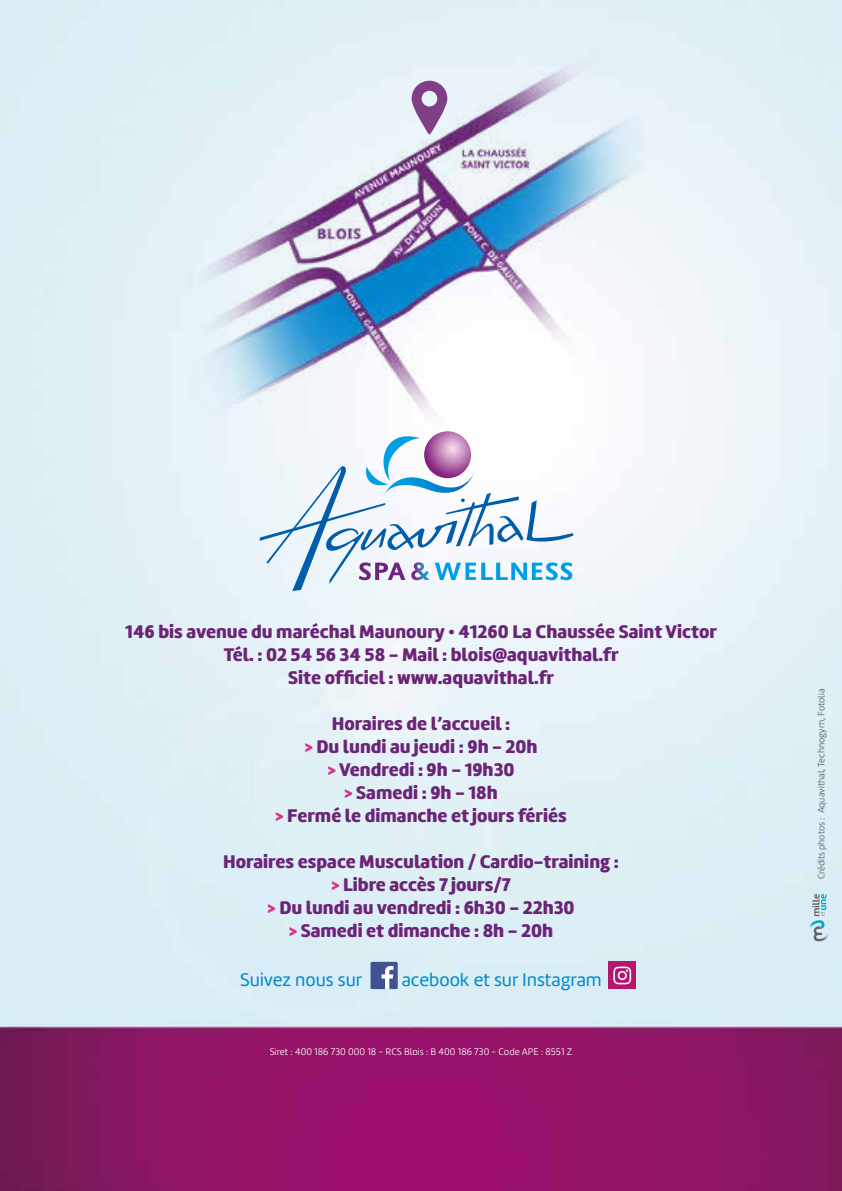
<style>
.page{position:relative;width:842px;height:1191px;background:#fff}
.page>*{position:absolute;margin:0;border:0;box-sizing:border-box;transform-origin:0 0}
.t1{font:19px/23px "Amelia Rounded Black";color:#6c2476;text-align:center}
.t2{font:19px "Amelia Rounded Regular";color:#008bd2}
.t3{font:10px "Amelia Rounded Light";color:#fff}
.t4{font:9.6px "Amelia Rounded Light";color:#575756}
.s1{color:#d9328a}
</style>
<div class="page">
<img style="left:0;top:0;width:842px;height:1191px">
<svg style="left:260px;top:519px;width:313px;height:72px"></svg>
<svg style="left:808px;top:894px;width:21px;height:47px"></svg>
<img style="left:60px;top:4px;width:697px;height:515px">
<svg style="left:412px;top:81px;width:35px;height:53px;background:#ac8bb6"></svg>
<div style="left:370px;top:962px;width:28px;height:27px;background:#3e5294;border-radius:2px"></div>
<svg style="left:381px;top:966px;width:12px;height:23px"></svg>
<div style="left:609px;top:962px;width:27px;height:27px;background:#b81570"></div>
<svg style="left:613px;top:966px;width:18px;height:18px"></svg>
<p class="t1" style="left:125px;top:620px;width:593px">146 bis avenue du maréchal Maunoury • 41260 La Chaussée Saint Victor<br>Tél. : 02 54 56 34 58 - Mail : blois@aquavithal.fr<br>Site officiel : www.aquavithal.fr</p>
<p class="t1" style="left:275px;top:712px;width:293px">Horaires de l’accueil :<br><span class="s1">&gt;</span> Du lundi au jeudi : 9h - 20h<br><span class="s1">&gt;</span> Vendredi : 9h - 19h30<br><span class="s1">&gt;</span> Samedi : 9h - 18h<br><span class="s1">&gt;</span> Fermé le dimanche et jours fériés</p>
<p class="t1" style="left:223px;top:850px;width:397px">Horaires espace Musculation / Cardio-training : <span class="s1">&gt;</span> Libre accès 7 jours/7<br><span class="s1">&gt;</span> Du lundi au vendredi : 6h30 - 22h30<br><span class="s1">&gt;</span> Samedi et dimanche : 8h - 20h</p>
<p class="t2" style="left:240px;top:967px;width:124px">Suivez nous sur</p>
<p class="t2" style="left:402px;top:967px;width:202px">acebook et sur Instagram</p>
<p class="t3" style="left:270px;top:1045px;width:304px">Siret : 400 186 730 000 18 - RCS Blois : B 400 186 730 - Code APE : 8551 Z</p>
<p class="t4" style="left:815px;top:879px;width:192px;rotate:-90deg">Crédits photos : Aquavithal, Technogym, Fotolia</p>
</div>
